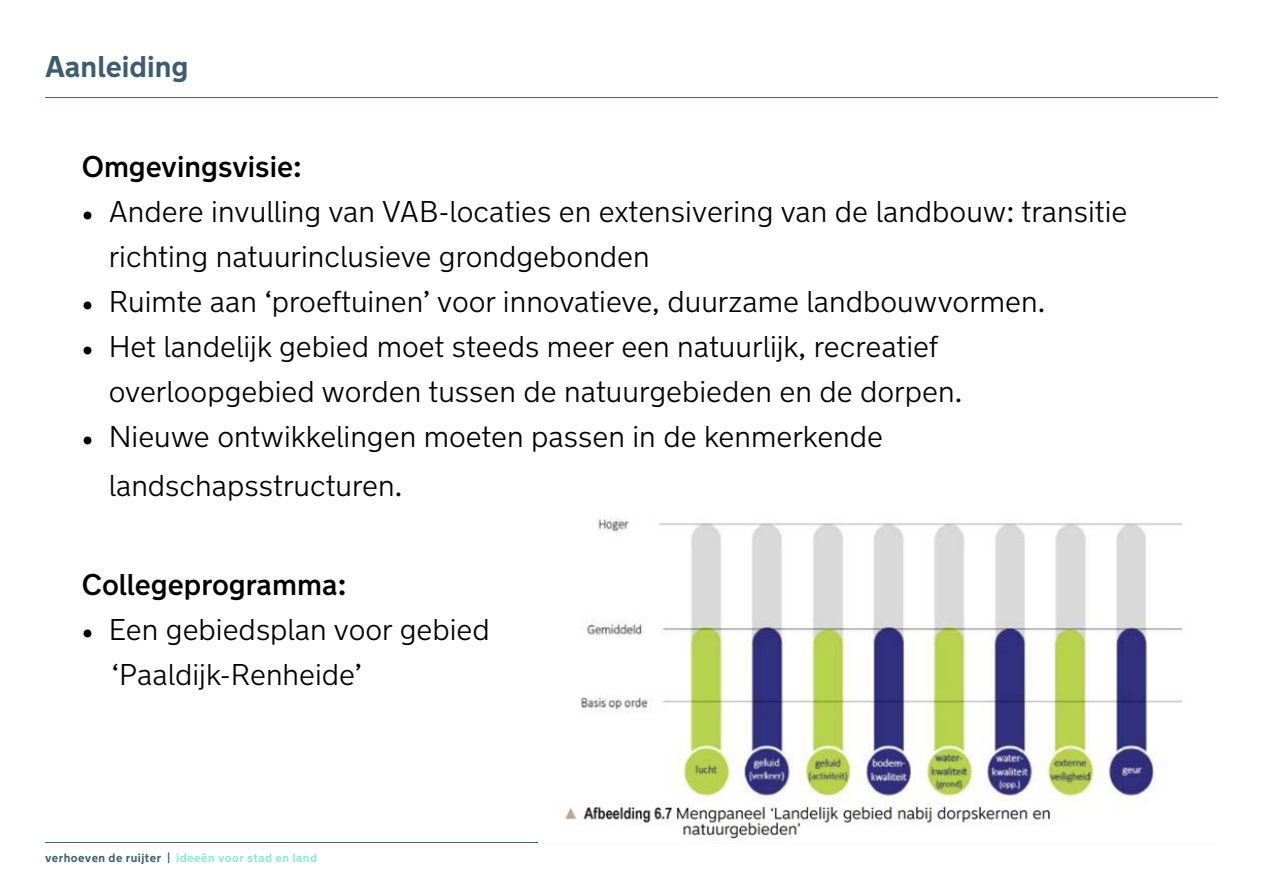
<style>
.page{position:relative;width:1263px;height:893px;background:#fff}
.page>*{position:absolute;margin:0;border:0;box-sizing:border-box;transform-origin:0 0}
.t1{font:300 30px/45px "New Transport";color:#000}
.t2{font:500 30px "New Transport";color:#000}
.t3{font:700 30px "New Transport";color:#3d5d6f}
.t4{font:700 12px "New Transport";letter-spacing:.04em;color:#8ee7d4}
.s1{font-family:"Minion Pro";font-weight:400}
.s2{color:#3d5d6f}
</style>
<div class="page">
<hr style="left:45px;top:842px;width:1173px;height:1px;background:#3d5d6f">
<hr style="left:45px;top:97px;width:1173px;height:1px;background:#3d5d6f">
<img style="left:565px;top:518px;width:618px;height:324px">
<p class="t3" style="left:45px;top:47px;width:145px">Aanleiding</p>
<p class="t2" style="left:82px;top:148px;width:222px">Omgevingsvisie:</p>
<p class="t1" style="left:109px;top:189px;width:1020px;text-indent:-27px"><span class="s1">•</span> Andere invulling van VAB-locaties en extensivering van de landbouw: transitie richting natuurinclusieve grondgebonden</p>
<p class="t1" style="left:82px;top:279px;width:965px"><span class="s1">•</span> Ruimte aan ‘proeftuinen’ voor innovatieve, duurzame landbouwvormen.</p>
<p class="t1" style="left:109px;top:324px;width:855px;text-indent:-27px"><span class="s1">•</span> Het landelijk gebied moet steeds meer een natuurlijk, recreatief overloopgebied worden tussen de natuurgebieden en de dorpen.</p>
<p class="t1" style="left:109px;top:412px;width:776px;line-height:49.5px;text-indent:-27px"><span class="s1">•</span> Nieuwe ontwikkelingen moeten passen in de kenmerkende landschapsstructuren.</p>
<p class="t2" style="left:82px;top:566px;width:266px">Collegeprogramma:</p>
<p class="t1" style="left:112px;top:607px;width:379px;text-indent:-30px"><span class="s1">•</span> Een gebiedsplan voor gebied ‘Paaldijk-Renheide’</p>
<p class="t4" style="left:45px;top:850px;width:274px"><span class="s2">verhoeven de ruijter |</span> ideeën voor stad en land</p>
</div>
